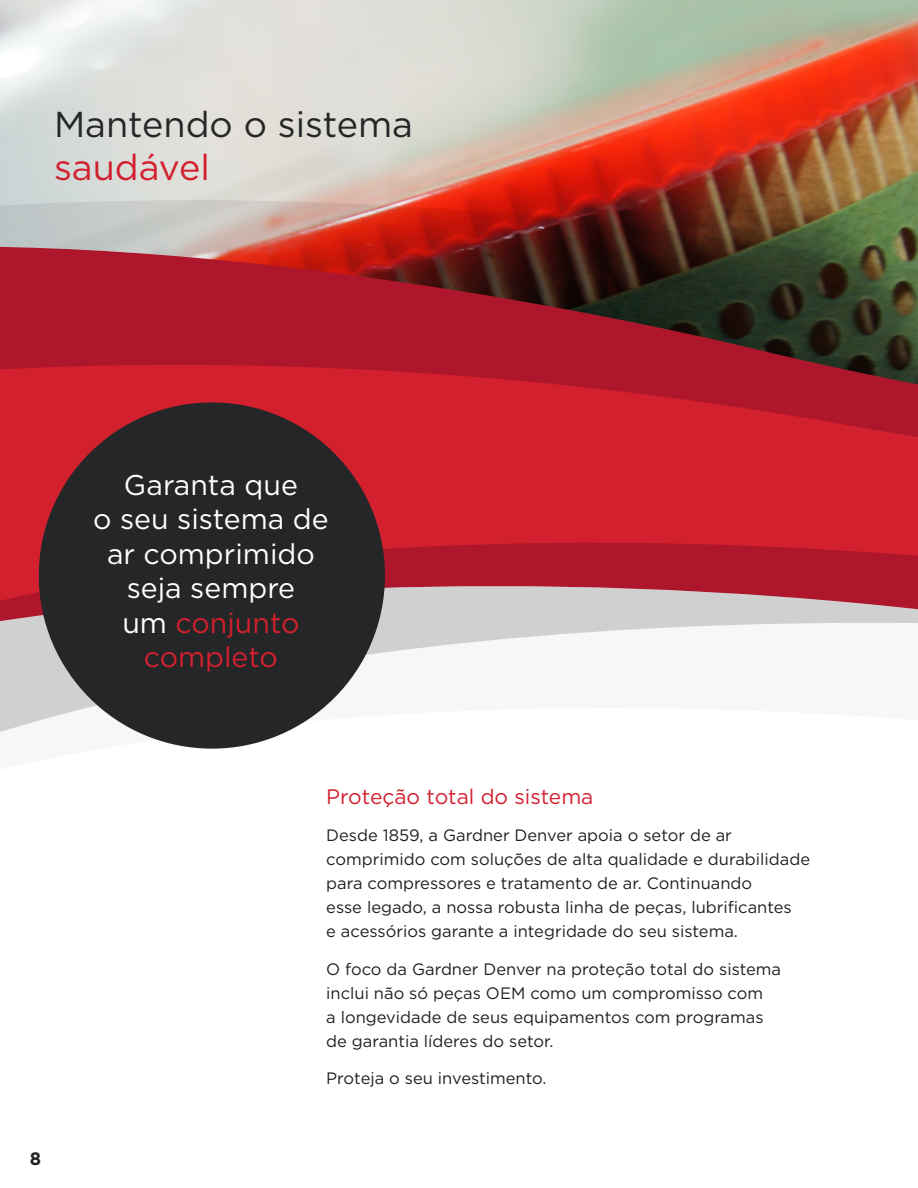
<style>
.page{position:relative;width:918px;height:1188px;background:#fff}
.page>*{position:absolute;margin:0;border:0;box-sizing:border-box;transform-origin:0 0}
.Top_Heading_24{font:36px/43.5px "Gotham";color:#242627}
.Pull_quote__white_19{font:28.5px/34.5px "Gotham";color:#fff;text-align:center}
.Heading_14{font:21px "Gotham";color:#d2202f}
.Page_Num_-_Left{font:700 18px "Gotham";color:#231f20}
.Body_Text_11_-_Main{font:16.5px/24px "Gotham";color:#231f20}
.s1{color:#d2202f}
</style>
<div class="page">
<img style="left:0;top:0;width:918px;height:200px">
<img style="left:0;top:200px;width:918px;height:47px">
<svg style="left:0;top:247px;width:918px;height:111px;background:#7c2125"></svg>
<svg style="left:0;top:358px;width:918px;height:227px;background:#c61d2d"></svg>
<svg style="left:0;top:585px;width:918px;height:37px;background:#c9a2a8"></svg>
<svg style="left:0;top:622px;width:918px;height:127px;fill:#f9f6f7"></svg>
<div style="left:39px;top:402px;width:346px;height:347px;background:#242627;border-radius:50%"></div>
<p class="Top_Heading_24" style="left:54px;top:102px;width:361px">Mantendo o sistema <span class="s1">saudável</span></p>
<p class="Page_Num_-_Left" style="left:30px;top:1147px;width:13px">8</p>
<p class="Pull_quote__white_19" style="left:93px;top:467px;width:237px">Garanta que<br>o seu sistema de ar comprimido seja sempre<br>um <span class="s1">conjunto completo</span></p>
<p class="Heading_14" style="left:326px;top:783px;width:269px">Proteção total do sistema</p>
<p class="Body_Text_11_-_Main" style="left:326px;top:823px;width:485px">Desde 1859, a Gardner Denver apoia o setor de ar comprimido com soluções de alta qualidade e durabilidade para compressores e tratamento de ar. Continuando<br>esse legado, a nossa robusta linha de peças, lubrificantes<br>e acessórios garante a integridade do seu sistema.</p>
<p class="Body_Text_11_-_Main" style="left:326px;top:957px;width:456px">O foco da Gardner Denver na proteção total do sistema inclui não só peças OEM como um compromisso com<br>a longevidade de seus equipamentos com programas de garantia líderes do setor.</p>
<p class="Body_Text_11_-_Main" style="left:326px;top:1066px;width:222px">Proteja o seu investimento.</p>
</div>
